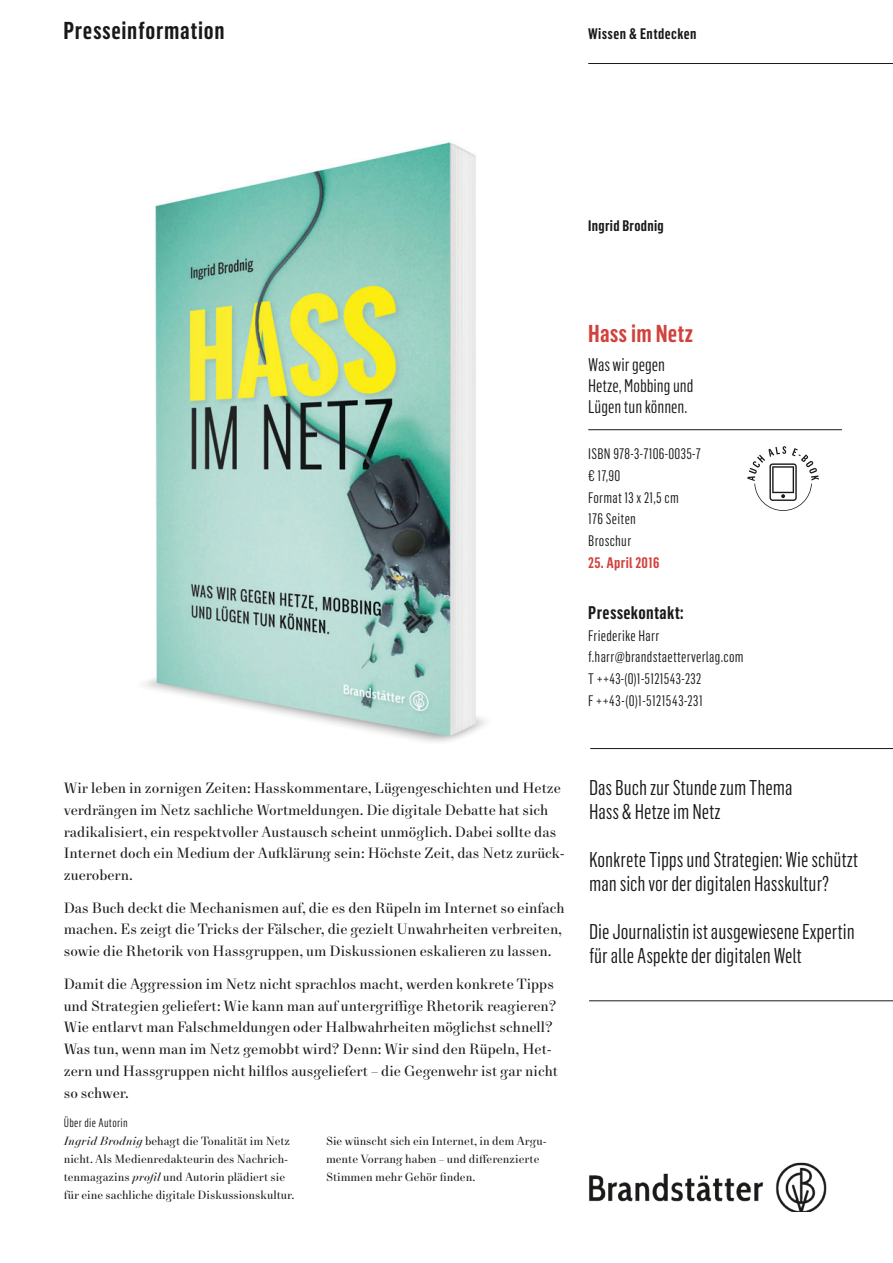
<style>
.page{position:relative;width:893px;height:1263px;background:#fff}
.page>*{position:absolute;margin:0;border:0;box-sizing:border-box;transform-origin:0 0}
.t1{font:600 24px "Flama Condensed";letter-spacing:.03em;color:#1a1918}
.t2{font:600 24px "Flama Condensed";letter-spacing:.01em;color:#d1423c}
.t3{font:21px/24px "Flama Condensed";color:#1a1918}
.t4{font:18px/21px "Flama Condensed";color:#1a1918}
.t5{font:600 18px "Flama Condensed";letter-spacing:.02em;color:#1a1918}
.t6{font:15px/21.8px "New Paris Text";color:#1a1918}
.t7{font:15px/21.8px "Flama Condensed";letter-spacing:.02em;color:#1a1918}
.t8{font:600 15px "Flama Condensed";letter-spacing:.02em;color:#1a1918}
.t9{font:600 15px "Flama Condensed";letter-spacing:.02em;color:#d1423c}
.t10{font:12px/18px "New Paris Text";color:#1a1918}
.t11{font:12px "Flama Condensed";letter-spacing:.03em;color:#1a1918}
.s1{font-family:"New Paris Headline";font-style:italic}
</style>
<div class="page">
<hr style="left:590px;top:748px;width:303px;height:1px;background:#1a1918">
<hr style="left:589px;top:1000px;width:304px;height:1px;background:#1a1918">
<hr style="left:588px;top:63px;width:305px;height:1px;background:#1a1918">
<hr style="left:588px;top:429px;width:254px;height:1px;background:#1a1918">
<img style="left:144px;top:142px;width:342px;height:600px">
<svg style="left:747px;top:446px;width:72px;height:65px"></svg>
<img style="left:589px;top:1162px;width:238px;height:49px">
<h1 class="t1" style="left:63px;top:16px;width:163px">Presseinformation</h1>
<p class="t8" style="left:588px;top:24px;width:110px">Wissen &amp; Entdecken</p>
<p class="t8" style="left:588px;top:216px;width:77px">Ingrid Brodnig</p>
<h1 class="t2" style="left:588px;top:318px;width:106px">Hass im Netz</h1>
<p class="t4" style="left:588px;top:354px;width:107px">Was wir gegen<br>Hetze, Mobbing und<br>Lügen tun können.</p>
<p class="t7" style="left:588px;top:443px;width:114px">ISBN 978-3-7106-0035-7 € 17,90<br>Format 13 x 21,5 cm<br>176 Seiten<br>Broschur</p>
<p class="t9" style="left:588px;top:553px;width:73px">25. April 2016</p>
<p class="t5" style="left:588px;top:601px;width:97px">Pressekontakt:</p>
<p class="t7" style="left:588px;top:624px;width:157px">Friederike Harr f.harr@brandstaetterverlag.com<br>T ++43-(0)1-5121543-232<br>F ++43-(0)1-5121543-231</p>
<p class="t6" style="left:64px;top:778px;width:502px">Wir leben in zornigen Zeiten: Hasskommentare, Lügengeschichten und Hetze verdrängen im Netz sachliche Wortmeldungen. Die digitale Debatte hat sich radikalisiert, ein respektvoller Austausch scheint unmöglich. Dabei sollte das Internet doch ein Medium der Aufklärung sein: Höchste Zeit, das Netz zurück&shy;zuerobern.</p>
<p class="t6" style="left:64px;top:897px;width:502px">Das Buch deckt die Mechanismen auf, die es den Rüpeln im Internet so einfach machen. Es zeigt die Tricks der Fälscher, die gezielt Unwahrheiten verbreiten, sowie die Rhetorik von Hassgruppen, um Diskussionen eskalieren zu lassen.</p>
<p class="t6" style="left:64px;top:973px;width:496px">Damit die Aggression im Netz nicht sprachlos macht, werden konkrete Tipps und Strategien geliefert: Wie kann man auf untergriffige Rhetorik reagieren?<br>Wie entlarvt man Falschmeldungen oder Halbwahrheiten möglichst schnell?<br>Was tun, wenn man im Netz gemobbt wird? Denn: Wir sind den Rüpeln, Het&shy;zern und Hassgruppen nicht hilflos ausgeliefert – die Gegenwehr ist gar nicht so schwer.</p>
<p class="t10" style="left:326px;top:1132px;width:222px">Sie wünscht sich ein Internet, in dem Argu&shy;mente Vorrang haben – und differenzierte<br>Stimmen mehr Gehör finden.</p>
<p class="t11" style="left:64px;top:1115px;width:66px">Über die Autorin</p>
<p class="t10" style="left:64px;top:1132px;width:232px"><span class="s1">Ingrid Brodnig</span> behagt die Tonalität im Netz nicht. Als Medienredakteurin des Nachrich&shy;tenmagazins <span class="s1">profil</span> und Autorin plädiert sie für eine sachliche digitale Diskussionskultur.</p>
<h2 class="t3" style="left:589px;top:774px;width:205px">Das Buch zur Stunde zum Thema<br>Hass &amp; Hetze im Netz</h2>
<h2 class="t3" style="left:589px;top:846px;width:271px">Konkrete Tipps und Strategien: Wie schützt man sich vor der digitalen Hasskultur?</h2>
<h2 class="t3" style="left:589px;top:918px;width:267px">Die Journalistin ist ausgewiesene Expertin für alle Aspekte der digitalen Welt</h2>
</div>
